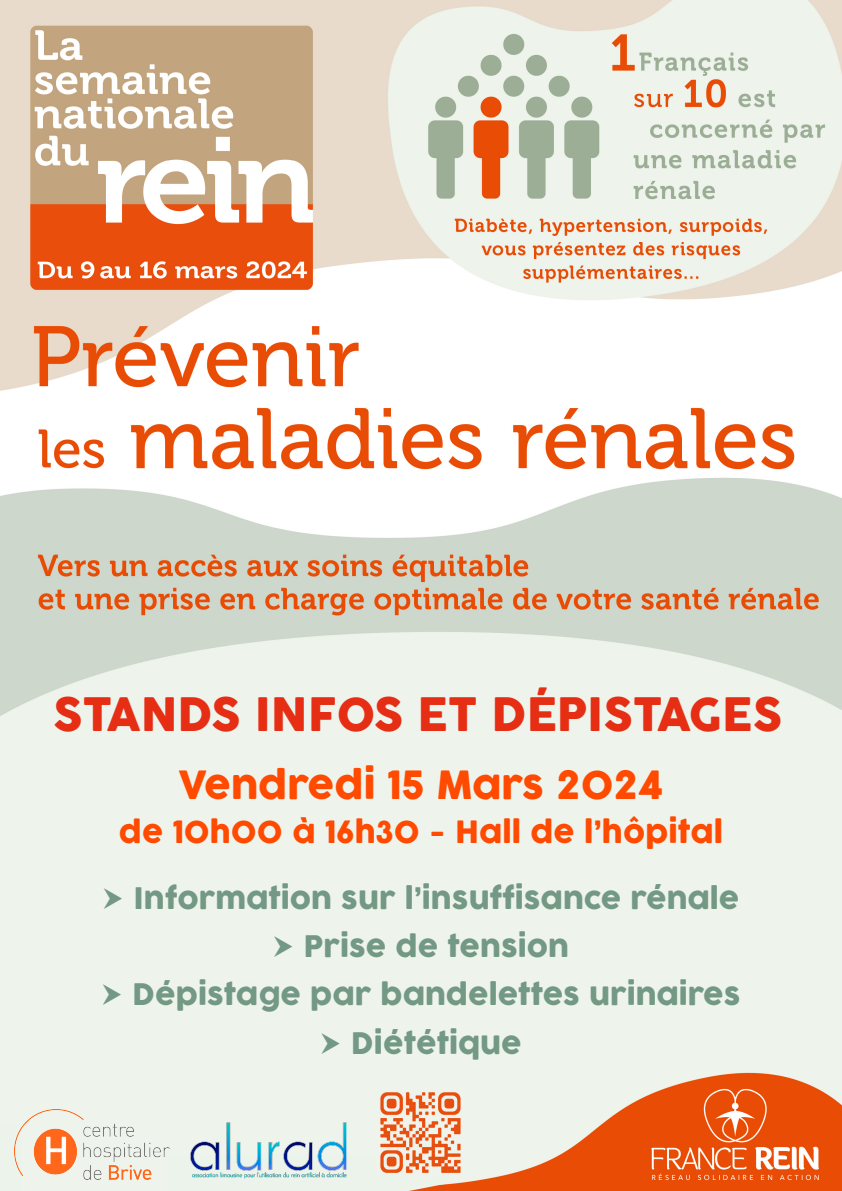
<style>
.page{position:relative;width:842px;height:1191px;background:#fff}
.page>*{position:absolute;margin:0;border:0;box-sizing:border-box;transform-origin:0 0}
.t1{font:45px "COCOGOOSE";color:#e52e13}
.t2{font:38px "COCOGOOSE";color:#ff4a00}
.t3{font:30px "COCOGOOSE";color:#ff4a00}
.t4{font:29px "COCOGOOSE";color:#739985}
</style>
<div class="page">
<img style="left:0;top:0;width:842px;height:986px">
<img style="left:0;top:962px;width:841px;height:229px">
<div style="left:0;top:1125px;width:21px;height:66px;background:#ebf3eb"></div>
<div style="left:169px;top:1154px;width:207px;height:37px;background:#ebf3eb"></div>
<svg style="left:406px;top:1174px;width:43px;height:17px"></svg>
<div style="left:362px;top:1174px;width:44px;height:17px;background:#ebf3eb"></div>
<img style="left:15px;top:1109px;width:154px;height:70px">
<img style="left:190px;top:1116px;width:157px;height:63px">
<svg style="left:104px;top:887px;width:18px;height:22px"></svg>
<svg style="left:274px;top:936px;width:18px;height:21px"></svg>
<svg style="left:103px;top:984px;width:18px;height:21px"></svg>
<svg style="left:322px;top:1033px;width:18px;height:21px"></svg>
<p class="t1" style="left:53px;top:680px;width:731px">STANDS INFOS ET DÉPISTAGES</p>
<p class="t2" style="left:179px;top:756px;width:486px">Vendredi 15 Mars 2024</p>
<p class="t3" style="left:119px;top:810px;width:606px">de 10h00 à 16h30 - Hall de l’hôpital</p>
<p class="t4" style="left:133px;top:876px;width:607px">Information sur l’insuffisance rénale</p>
<p class="t4" style="left:304px;top:924px;width:267px">Prise de tension</p>
<p class="t4" style="left:133px;top:973px;width:609px">Dépistage par bandelettes urinaires</p>
<p class="t4" style="left:351px;top:1022px;width:172px">Diététique</p>
</div>
